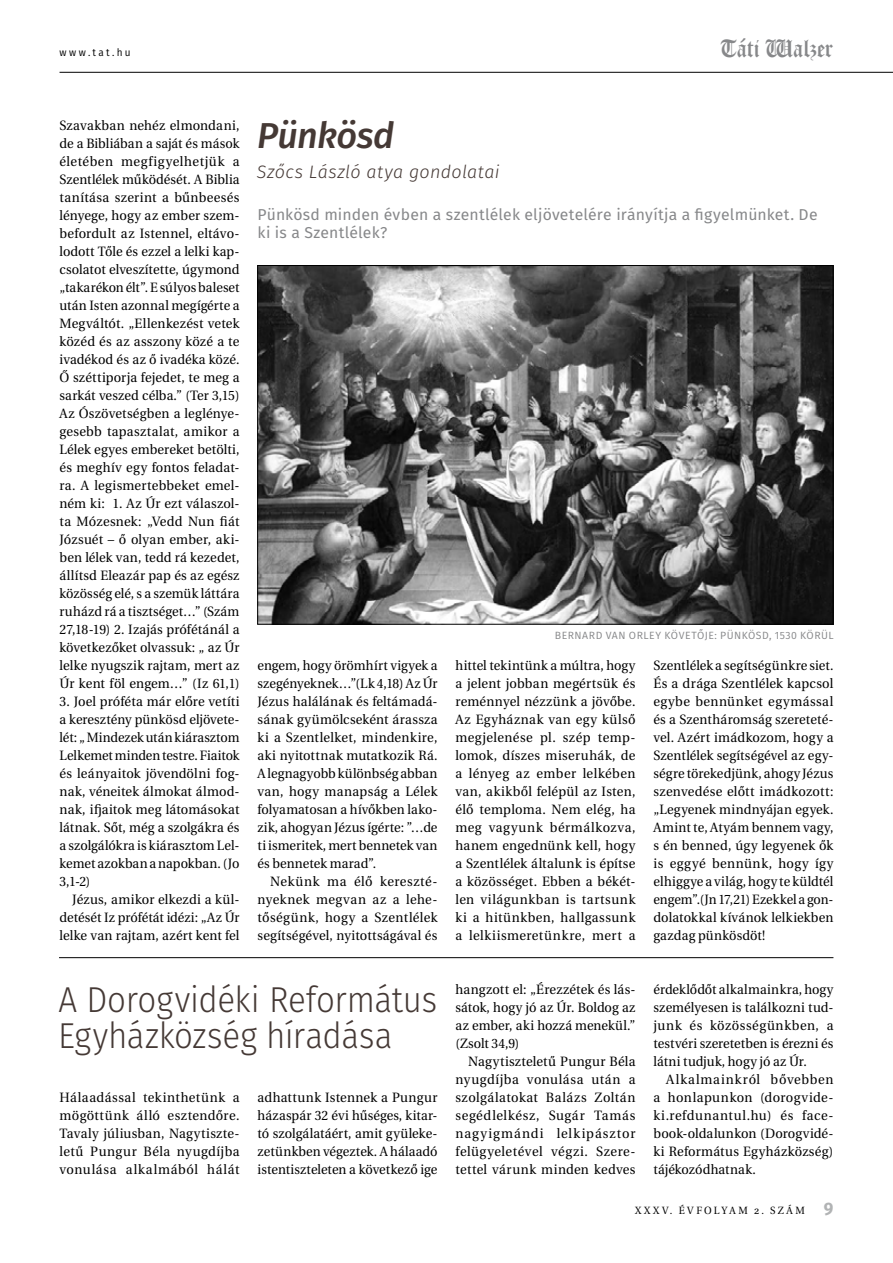
<style>
.page{position:relative;width:893px;height:1263px;background:#fff}
.page>*{position:absolute;margin:0;border:0;box-sizing:border-box;transform-origin:0 0}
.t1{font:300 36px/36px "Fira Sans";letter-spacing:-.01em;color:#453935;scale:.92 1}
.t2{font:italic 500 36px "Fira Sans";letter-spacing:-.015em;color:#453935}
.t3{font:27px "Abbey Blk CE";letter-spacing:.01em;color:#87888a;scale:.95 1}
.t4{font:italic 300 18px "Fira Sans";letter-spacing:.02em;color:#453935}
.t5{font:15.75px/18px "Fira Sans";letter-spacing:.01em;color:#87888a}
.t6{font:13.5px/18px "Heuristica";letter-spacing:.015em;color:#000;text-align:justify;scale:.96 1}
.t7{font:13.5px/18px "Heuristica";letter-spacing:.015em;color:#000;text-align:justify;scale:.95 1}
.t8{font:10.5px "Fira Sans";letter-spacing:.045em;color:#87888a}
.t9{font:10.5px "Heuristica";letter-spacing:.255em;color:#000;scale:.95 1}
.t10{font:10.5px "Fira Sans";letter-spacing:.24em;color:#000;scale:.95 1}
.s1{font-family:"Fira Sans";font-weight:700;font-size:18px;color:#b1b3b4}
</style>
<div class="page">
<hr style="left:60px;top:72px;width:833px;height:1px;background:#000">
<img style="left:259px;top:267px;width:572px;height:356px">
<hr style="left:59px;top:957px;width:774px;height:1px;background:#000">
<p class="t10" style="left:60px;top:44px;width:76px">www.tat.hu</p>
<h2 class="t3" style="left:721px;top:32px;width:120px">Táti Walzer</h2>
<p class="t6" style="left:60px;top:116px;width:189px">Szavakban nehéz elmondani, de a Bibliában a saját és mások életében megfigyelhetjük a Szentlélek működését. A Biblia tanítása szerint a bűnbeesés lényege, hogy az ember szem&shy;befordult az Istennel, eltávo&shy;lodott Tőle és ezzel a lelki kap&shy;csolatot elveszítette, úgymond „takarékon élt”. E súlyos baleset után Isten azonnal megígérte a Megváltót. „Ellenkezést vetek közéd és az asszony közé a te ivadékod és az ő ivadéka közé.<br>Ő széttiporja fejedet, te meg a sarkát veszed célba.” (Ter 3,15)<br>Az Ószövetségben a leglénye&shy;gesebb tapasztalat, amikor a Lélek egyes embereket betölti, és meghív egy fontos feladat&shy;ra. A legismertebbeket emel&shy;ném ki: 1. Az Úr ezt válaszol&shy;ta Mózesnek: „Vedd Nun fiát Józsuét – ő olyan ember, aki&shy;ben lélek van, tedd rá kezedet, állítsd Eleazár pap és az egész közösség elé, s a szemük láttára ruházd rá a tisztséget…” (Szám 27,18-19) 2. Izajás prófétánál a következőket olvassuk: „ az Úr lelke nyugszik rajtam, mert az Úr kent föl engem…” (Iz 61,1)</p>
<p class="t6" style="left:60px;top:692px;width:189px">3. Joel próféta már előre vetíti a keresztény pünkösd eljövete&shy;lét: „ Mindezek után kiárasztom Lelkemet minden testre. Fiaitok és leányaitok jövendölni fog&shy;nak, véneitek álmokat álmod&shy;nak, ifjaitok meg látomásokat látnak. Sőt, még a szolgákra és a szolgálókra is kiárasztom Lel&shy;kemet azokban a napokban. (Jo 3,1-2)</p>
<p class="t6" style="left:60px;top:890px;width:189px;text-indent:13px">Jézus, amikor elkezdi a kül&shy;detését Iz prófétát idézi: „Az Úr lelke van rajtam, azért kent fel</p>
<h1 class="t2" style="left:257px;top:106px;width:139px">Pünkösd</h1>
<h3 class="t4" style="left:257px;top:159px;width:244px">Szőcs László atya gondolatai</h3>
<p class="t5" style="left:257px;top:205px;width:562px">Pünkösd minden évben a szentlélek eljövetelére irányítja a figyelmünket. De ki is a Szentlélek?</p>
<p class="t7" style="left:257px;top:656px;width:191px">engem, hogy örömhírt vigyek a szegényeknek…”(Lk 4,18) Az Úr Jézus halálának és feltámadá&shy;sának gyümölcseként árassza ki a Szentlelket, mindenkire, aki nyitottnak mutatkozik Rá.<br>A legnagyobb különbség abban van, hogy manapság a Lélek folyamatosan a hívőkben lako&shy;zik, ahogyan Jézus ígérte: ”…de ti ismeritek, mert bennetek van és bennetek marad”.</p>
<p class="t6" style="left:257px;top:872px;width:189px;text-indent:13px">Nekünk ma élő kereszté&shy;nyeknek megvan az a lehe&shy;tőségünk, hogy a Szentlélek segítségével, nyitottságával és</p>
<p class="t8" style="left:555px;top:627px;width:280px">BERNARD VAN ORLEY KÖVETŐJE: PÜNKÖSD, 1530 KÖRÜL</p>
<p class="t7" style="left:455px;top:656px;width:191px">hittel tekintünk a múltra, hogy a jelent jobban megértsük és reménnyel nézzünk a jövőbe.<br>Az Egyháznak van egy külső megjelenése pl. szép temp&shy;lomok, díszes miseruhák, de a lényeg az ember lelkében van, akikből felépül az Isten, élő temploma. Nem elég, ha meg vagyunk bérmálkozva, hanem engednünk kell, hogy a Szentlélek általunk is építse a közösséget. Ebben a békét&shy;len világunkban is tartsunk ki a hitünkben, hallgassunk a lelkiismeretünkre, mert a</p>
<p class="t7" style="left:653px;top:656px;width:191px">Szentlélek a segítségünkre siet.<br>És a drága Szentlélek kapcsol egybe bennünket egymással és a Szentháromság szereteté&shy;vel. Azért imádkozom, hogy a Szentlélek segítségével az egy&shy;ségre törekedjünk, ahogy Jézus szenvedése előtt imádkozott: „Legyenek mindnyájan egyek.<br>Amint te, Atyám bennem vagy, s én benned, úgy legyenek ők is eggyé bennünk, hogy így elhiggye a világ, hogy te küldtél engem”.(Jn 17,21) Ezekkel a gon&shy;dolatokkal kívánok lelkiekben gazdag pünkösdöt!</p>
<h1 class="t1" style="left:58px;top:981px;width:413px">A Dorogvidéki Református<br>Egyházközség híradása</h1>
<p class="t6" style="left:60px;top:1088px;width:189px">Hálaadással tekinthetünk a mögöttünk álló esztendőre.<br>Tavaly júliusban, Nagytiszte&shy;letű Pungur Béla nyugdíjba vonulása alkalmából hálát</p>
<p class="t6" style="left:257px;top:1088px;width:189px">adhattunk Istennek a Pungur házaspár 32 évi hűséges, kitar&shy;tó szolgálatáért, amit gyüleke&shy;zetünkben végeztek. A hálaadó istentiszteleten a következő ige</p>
<p class="t6" style="left:455px;top:980px;width:189px">hangzott el: „Érezzétek és lás&shy;sátok, hogy jó az Úr. Boldog az az ember, aki hozzá menekül.” (Zsolt 34,9)</p>
<p class="t6" style="left:455px;top:1052px;width:189px;text-indent:13px">Nagytiszteletű Pungur Béla nyugdíjba vonulása után a szolgálatokat Balázs Zoltán segédlelkész, Sugár Tamás nagyigmándi lelkipásztor felügyeletével végzi. Szere&shy;tettel várunk minden kedves</p>
<p class="t7" style="left:653px;top:980px;width:191px">érdeklődőt alkalmainkra, hogy személyesen is találkozni tud&shy;junk és közösségünkben, a testvéri szeretetben is érezni és látni tudjuk, hogy jó az Úr.</p>
<p class="t6" style="left:653px;top:1070px;width:189px;text-indent:13px">Alkalmainkról bővebben a honlapunkon (dorogvide&shy;ki.refdunantul.hu) és face&shy;book-oldalunkon (Dorogvidé&shy;ki Református Egyházközség) tájékozódhatnak.</p>
<p class="t9" style="left:635px;top:1202px;width:210px">XXXV. ÉVFOLYAM 2. SZÁM <span class="s1">9</span></p>
</div>
